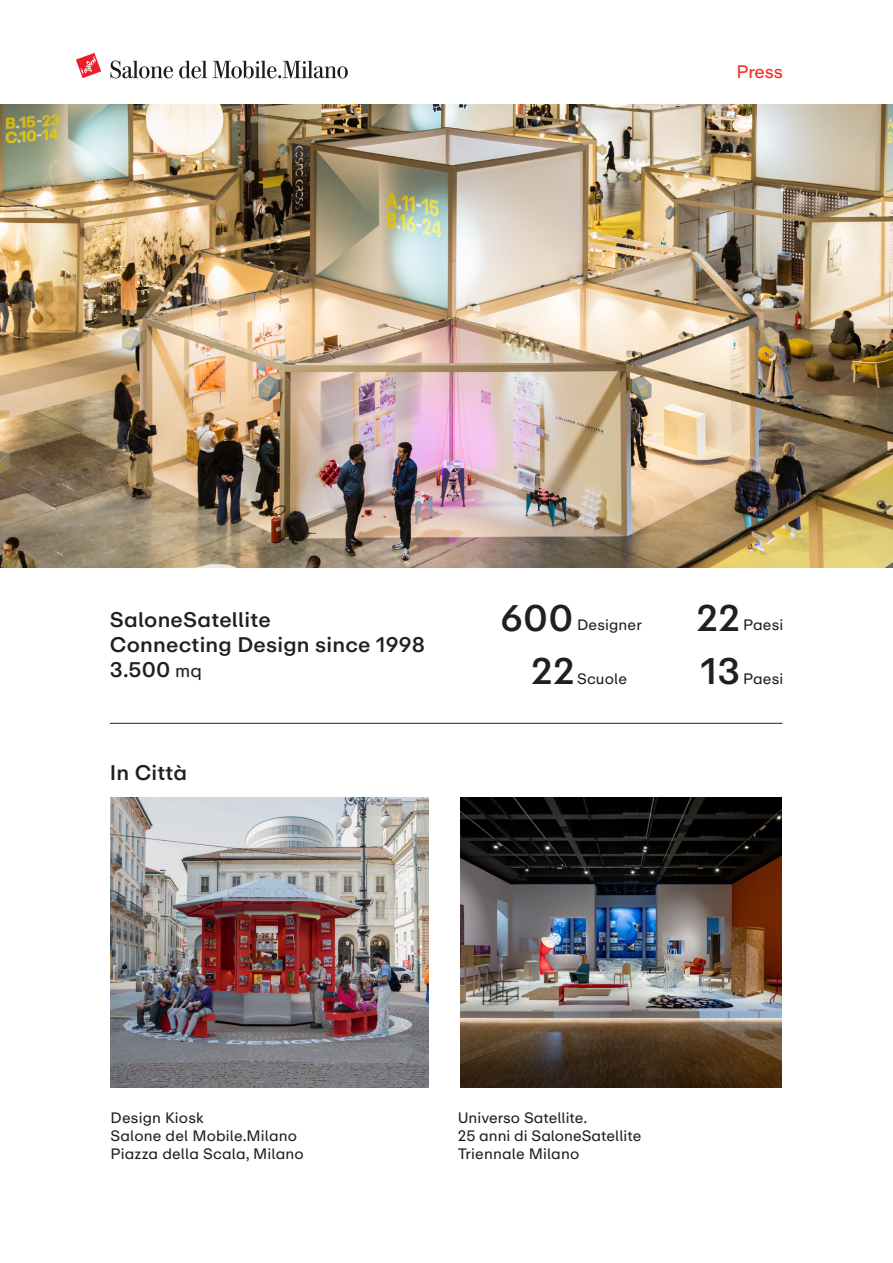
<style>
.page{position:relative;width:893px;height:1263px;background:#fff}
.page>*{position:absolute;margin:0;border:0;box-sizing:border-box;transform-origin:0 0}
.t1{font:500 36.75px "ABC Repro";letter-spacing:.01em;color:#231f20}
.t2{font:500 21px/25.2px "ABC Repro";letter-spacing:.01em;color:#231f20}
.t3{font:18px "ABC Repro";letter-spacing:-.015em;color:#ee2e22}
.t4{font:15px/18px "ABC Repro";letter-spacing:.01em;color:#231f20}
.s1{font-weight:400;font-size:18px}
</style>
<div class="page">
<svg style="left:76px;top:53px;width:25px;height:25px"></svg>
<svg style="left:111px;top:60px;width:62px;height:18px"></svg>
<svg style="left:179px;top:61px;width:28px;height:17px"></svg>
<svg style="left:213px;top:61px;width:135px;height:17px"></svg>
<img style="left:111px;top:797px;width:318px;height:291px">
<img style="left:460px;top:797px;width:322px;height:291px">
<hr style="left:110px;top:723px;width:672px;height:1px;background:#231f20">
<img style="left:0;top:104px;width:893px;height:464px">
<p class="t3" style="left:736px;top:60px;width:48px">Press</p>
<h1 class="t1" style="left:500px;top:594px;width:74px">600</h1>
<h2 class="t2" style="left:110px;top:607px;width:317px">SaloneSatellite<br>Connecting Design since 1998</h2>
<p class="t4" style="left:577px;top:616px;width:66px">Designer</p>
<h2 class="t2" style="left:110px;top:657px;width:94px">3.500 <span class="s1">mq</span></h2>
<h1 class="t1" style="left:531px;top:647px;width:45px">22</h1>
<p class="t4" style="left:577px;top:670px;width:52px">Scuole</p>
<h2 class="t2" style="left:110px;top:760px;width:79px">In Città</h2>
<h1 class="t1" style="left:697px;top:594px;width:45px">22</h1>
<p class="t4" style="left:743px;top:616px;width:42px">Paesi</p>
<h1 class="t1" style="left:701px;top:647px;width:41px">13</h1>
<p class="t4" style="left:743px;top:670px;width:42px">Paesi</p>
<p class="t4" style="left:111px;top:1109px;width:195px">Design Kiosk<br>Salone del Mobile.Milano<br>Piazza della Scala, Milano</p>
<p class="t4" style="left:458px;top:1109px;width:185px">Universo Satellite.<br>25 anni di SaloneSatellite<br>Triennale Milano</p>
</div>
